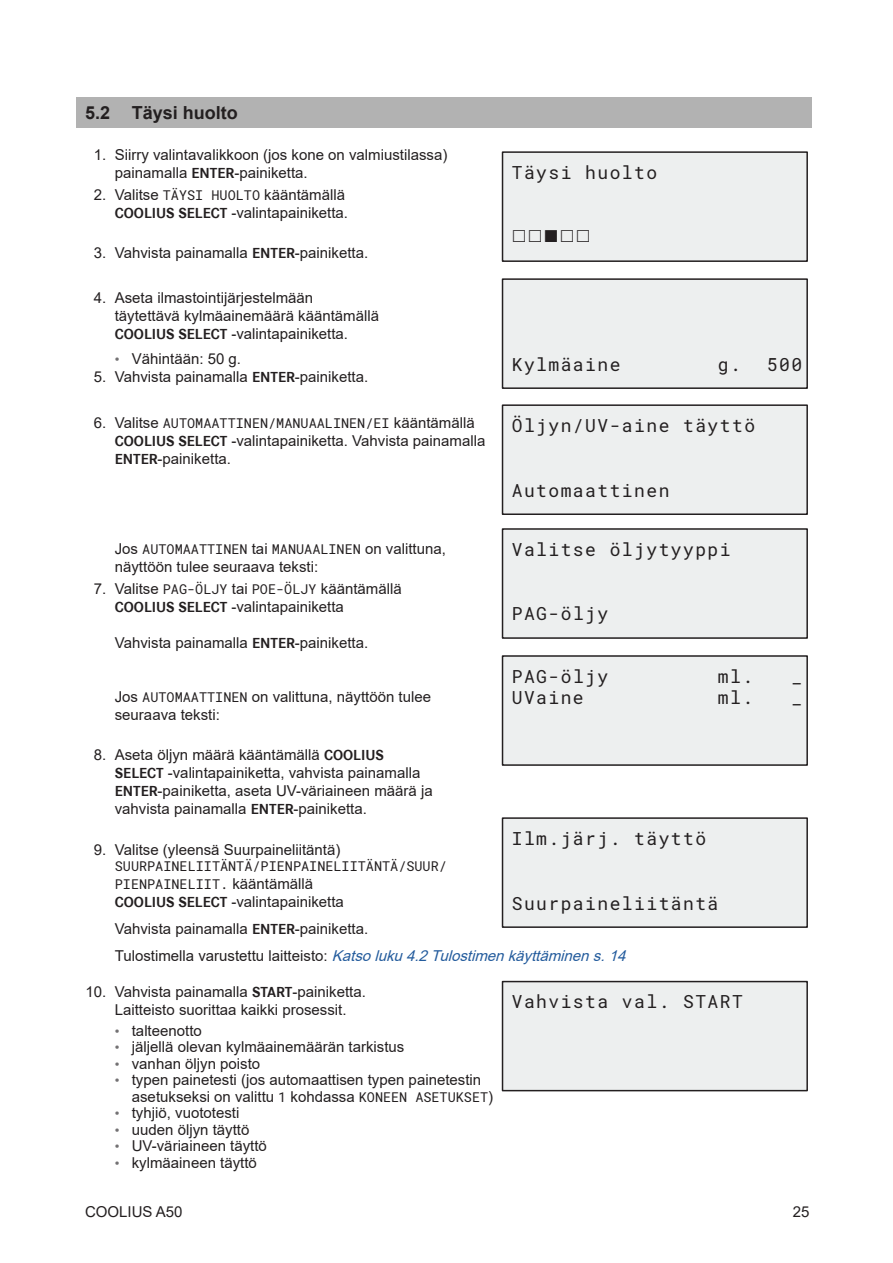
<style>
.page{position:relative;width:893px;height:1263px;background:#fff}
.page>*{position:absolute;margin:0;border:0;box-sizing:border-box;transform-origin:0 0}
.t1{font:18px "Roboto Mono";letter-spacing:.08em;color:#231f20}
.t2{font:700 18px "Arial";color:#231f20}
.t3{font:15px/18px "Arial";color:#231f20}
.t4{font:13.5px/18px "Roboto Mono";color:#231f20}
.s1{font-family:"Corporate S";font-weight:700}
.s2{font-family:"Roboto Mono";font-size:13.5px}
.s3{font-size:13.5px;color:#737173}
.s4{font-family:"Arial";font-size:15px}
.s5{font-style:italic;color:#245c9d}
</style>
<div class="page">
<div style="left:77px;top:98px;width:735px;height:30px;background:#b2b2b2"></div>
<div style="left:502px;top:152px;width:305px;height:109px;background:#edefef"></div>
<div style="left:502px;top:151px;width:306px;height:111px;border:2px solid #231f20"></div>
<div style="left:502px;top:279px;width:305px;height:109px;background:#edefef"></div>
<div style="left:502px;top:278px;width:306px;height:111px;border:2px solid #231f20"></div>
<div style="left:502px;top:405px;width:305px;height:109px;background:#edefef"></div>
<div style="left:502px;top:404px;width:306px;height:111px;border:2px solid #231f20"></div>
<div style="left:502px;top:529px;width:305px;height:109px;background:#edefef"></div>
<div style="left:502px;top:528px;width:306px;height:111px;border:2px solid #231f20"></div>
<div style="left:502px;top:656px;width:305px;height:109px;background:#edefef"></div>
<div style="left:502px;top:655px;width:306px;height:111px;border:2px solid #231f20"></div>
<div style="left:502px;top:818px;width:305px;height:109px;background:#edefef"></div>
<div style="left:502px;top:817px;width:306px;height:111px;border:2px solid #231f20"></div>
<div style="left:502px;top:981px;width:305px;height:110px;background:#edefef"></div>
<div style="left:502px;top:981px;width:306px;height:110px;border:2px solid #231f20"></div>
<p class="t2" style="left:85px;top:100px;width:154px">5.2 Täysi huolto</p>
<p class="t3" style="left:115px;top:145px;width:334px;text-indent:-21px">1. Siirry valintavalikkoon (jos kone on valmiustilassa) painamalla <span class="s1">ENTER</span>-painiketta.</p>
<p class="t3" style="left:94px;top:186px;width:256px;text-align:right">2. Valitse <span class="s2">TÄYSI HUOLTO</span> kääntämällä<br><span class="s1">COOLIUS SELECT</span> -valintapainiketta.</p>
<p class="t3" style="left:94px;top:244px;width:276px">3. Vahvista painamalla <span class="s1">ENTER</span>-painiketta.</p>
<p class="t3" style="left:115px;top:288px;width:266px;text-indent:-21px">4. Aseta ilmastointijärjestelmään täytettävä kylmäainemäärä kääntämällä<br><span class="s1">COOLIUS SELECT</span> -valintapainiketta.</p>
<p class="t3" style="left:115px;top:350px;width:128px"><span class="s3">•</span> Vähintään: 50 g.</p>
<p class="t3" style="left:94px;top:368px;width:276px">5. Vahvista painamalla <span class="s1">ENTER</span>-painiketta.</p>
<p class="t4" style="left:94px;top:413px;width:382px"><span class="s4">6. Valitse</span> AUTOMAATTINEN/MANUAALINEN/EI <span class="s4">kääntämällä</span></p>
<p class="t3" style="left:115px;top:431px;width:372px"><span class="s1">COOLIUS SELECT</span> -valintapainiketta. Vahvista painamalla<br><span class="s1">ENTER</span>-painiketta.</p>
<p class="t4" style="left:115px;top:539px;width:333px"><span class="s4">Jos</span> AUTOMAATTINEN <span class="s4">tai</span> MANUAALINEN <span class="s4">on valittuna,</span></p>
<p class="t3" style="left:115px;top:557px;width:205px">näyttöön tulee seuraava teksti:</p>
<p class="t3" style="left:115px;top:580px;width:288px;text-indent:-21px">7. Valitse <span class="s2">PAG-ÖLJY</span> tai <span class="s2">POE-ÖLJY</span> kääntämällä<br><span class="s1">COOLIUS SELECT</span> -valintapainiketta</p>
<p class="t3" style="left:115px;top:634px;width:255px">Vahvista painamalla <span class="s1">ENTER</span>-painiketta.</p>
<p class="t1" style="left:512px;top:160px;width:147px">Täysi huolto</p>
<p class="t1" style="left:512px;top:351px;width:110px">Kylmäaine</p>
<p class="t1" style="left:718px;top:351px;width:86px">g. 500</p>
<p class="t1" style="left:512px;top:413px;width:245px">Öljyn/UV-aine täyttö</p>
<p class="t1" style="left:512px;top:478px;width:159px">Automaattinen</p>
<p class="t1" style="left:512px;top:537px;width:220px">Valitse öljytyyppi</p>
<p class="t1" style="left:512px;top:601px;width:98px">PAG-öljy</p>
<p class="t1" style="left:512px;top:664px;width:98px">PAG-öljy</p>
<p class="t1" style="left:718px;top:664px;width:86px">ml. _</p>
<p class="t1" style="left:512px;top:685px;width:73px">UVaine</p>
<p class="t1" style="left:718px;top:685px;width:86px">ml. _</p>
<p class="t3" style="left:115px;top:688px;width:318px">Jos <span class="s2">AUTOMAATTINEN</span> on valittuna, näyttöön tulee seuraava teksti:</p>
<p class="t3" style="left:115px;top:746px;width:319px;text-indent:-21px">8. Aseta öljyn määrä kääntämällä <span class="s1">COOLIUS SELECT</span> -valintapainiketta, vahvista painamalla <span class="s1">ENTER</span>-painiketta, aseta UV-väriaineen määrä ja vahvista painamalla <span class="s1">ENTER</span>-painiketta.</p>
<p class="t3" style="left:94px;top:840px;width:248px">9. Valitse (yleensä Suurpaineliitäntä)</p>
<p class="t4" style="left:115px;top:856px;width:334px">SUURPAINELIITÄNTÄ/PIENPAINELIITÄNTÄ/SUUR/<br>PIENPAINELIIT. <span class="s4">kääntämällä</span></p>
<p class="t3" style="left:115px;top:888px;width:517px;line-height:27px"><span class="s1">COOLIUS SELECT</span> -valintapainiketta<br>Vahvista painamalla <span class="s1">ENTER</span>-painiketta.<br>Tu l o s t i m e l l a va ru s te tt u l a i tte i s to : <span class="s5">Katsoluku4.2Tulostimenkäyttäminens.14</span></p>
<p class="t3" style="left:115px;top:982px;width:253px;text-indent:-29px">10. Vahvista painamalla <span class="s1">START</span>-painiketta.<br>Laitteisto suorittaa kaikki prosessit.</p>
<p class="t3" style="left:115px;top:1021px;width:89px"><span class="s3">•</span> talteenotto</p>
<p class="t3" style="left:115px;top:1038px;width:291px"><span class="s3">•</span> jäljellä olevan kylmäainemäärän tarkistus</p>
<p class="t3" style="left:115px;top:1054px;width:147px"><span class="s3">•</span> vanhan öljyn poisto</p>
<p class="t3" style="left:132px;top:1071px;width:363px;line-height:16.5px;text-indent:-17px"><span class="s3">•</span> typen painetesti (jos automaattisen typen painetestin asetukseksi on valittu <span class="s2">1</span> kohdassa <span class="s2">KONEEN ASETUKSET</span>)</p>
<p class="t3" style="left:115px;top:1104px;width:126px"><span class="s3">•</span> tyhjiö, vuototesti</p>
<p class="t3" style="left:115px;top:1120px;width:136px"><span class="s3">•</span> uuden öljyn täyttö</p>
<p class="t3" style="left:115px;top:1137px;width:154px"><span class="s3">•</span> UV-väriaineen täyttö</p>
<p class="t3" style="left:115px;top:1153px;width:144px"><span class="s3">•</span> kylmäaineen täyttö</p>
<p class="t1" style="left:512px;top:826px;width:196px">Ilm.järj. täyttö</p>
<p class="t1" style="left:512px;top:890px;width:208px">Suurpaineliitäntä</p>
<p class="t1" style="left:512px;top:989px;width:233px">Vahvista val. START</p>
<p class="t3" style="left:85px;top:1202px;width:99px">COOLIUS A50</p>
<p class="t3" style="left:793px;top:1202px;width:18px">25</p>
</div>
